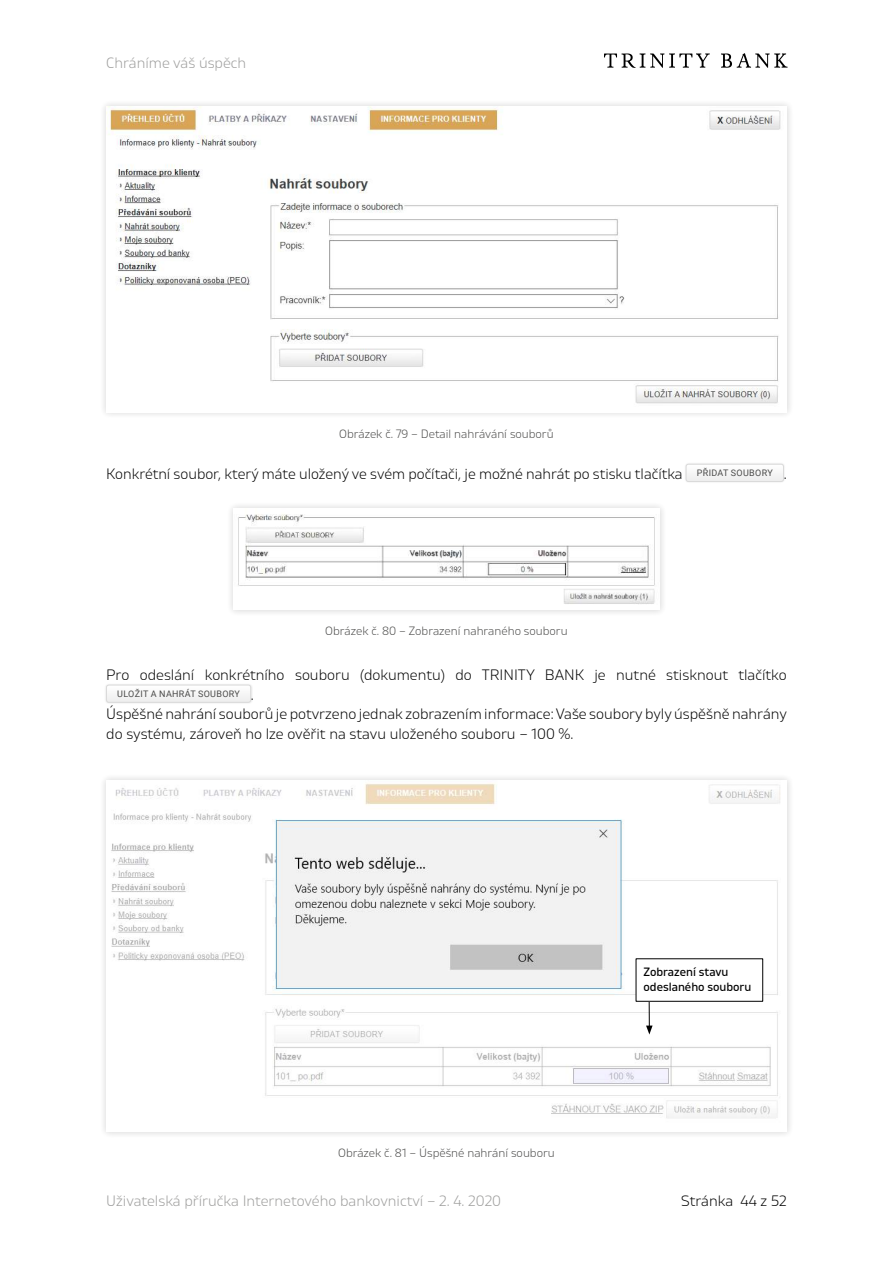
<style>
.page{position:relative;width:893px;height:1263px;background:#fff}
.page>*{position:absolute;margin:0;border:0;box-sizing:border-box;transform-origin:0 0}
.t1{font:300 15px/19.5px "Gilam";color:#000}
.t2{font:300 15px "Gilam";color:#9d9d9c}
.t3{font:300 12px "Gilam";color:#4a4a49}
.t4{font:12px/15px "Gilam";color:#000}
.t5{font:9px "Roboto";letter-spacing:.03em;color:#4a4a49}
.s1{font-family:"Gilam";font-weight:300;font-size:15px;color:#000}
</style>
<div class="page">
<svg style="left:721px;top:53px;width:66px;height:15px"></svg>
<svg style="left:604px;top:53px;width:106px;height:15px"></svg>
<div style="left:99px;top:773px;width:695px;height:365px;background:#000;opacity:.15"></div>
<img style="left:106px;top:780px;width:681px;height:351px">
<svg style="left:646px;top:1001px;width:7px;height:33px"></svg>
<div style="left:636px;top:959px;width:127px;height:42px;background:#fff"></div>
<div style="left:104px;top:683px;width:149px;height:21px;background:#000;opacity:.1"></div>
<svg style="left:108px;top:687px;width:141px;height:10px"></svg>
<div style="left:106px;top:685px;width:145px;height:17px;border:1px solid #dadada;border-radius:2px"></div>
<div style="left:684px;top:462px;width:101px;height:22px;background:#f3f3f3"></div>
<div style="left:686px;top:464px;width:98px;height:18px;border:1px solid #dadada;border-radius:2px"></div>
<div style="left:99px;top:99px;width:695px;height:321px;background:#000;opacity:.15"></div>
<img style="left:106px;top:106px;width:681px;height:306px">
<div style="left:226px;top:501px;width:441px;height:116px;background:#000;opacity:.15"></div>
<img style="left:238px;top:514px;width:417px;height:90px">
<p class="t2" style="left:106px;top:51px;width:141px">Chráníme váš úspěch</p>
<p class="t3" style="left:339px;top:424px;width:216px">Obrázek č. 79 – Detail nahrávání souborů</p>
<p class="t1" style="left:106px;top:463px;width:682px">Konkrétní soubor, který máte uložený ve svém počítači, je možné nahrát po stisku tlačítka <sup>PŘIDAT</sup> <sup>SOUB</sup> <sup>ORY</sup> .</p>
<p class="t3" style="left:325px;top:622px;width:244px">Obrázek č. 80 – Zobrazení nahraného souboru</p>
<p class="t1" style="left:106px;top:664px;width:682px">Pro odeslání konkrétního souboru (dokumentu) do TRINITY BANK je nutné stisknout tlačítko</p>
<p class="t5" style="left:117px;top:687px;width:56px">ULOŽIT A NAHR</p>
<p class="t5" style="left:185px;top:687px;width:21px">ÁT SOU</p>
<p class="t5" style="left:216px;top:687px;width:39px">BORY <span class="s1">.</span></p>
<p class="t1" style="left:106px;top:703px;width:682px">Úspěšné nahrání souborů je potvrzeno jednak zobrazením informace: Vaše soubory byly úspěšně nahrány do systému, zároveň ho lze ověřit na stavu uloženého souboru – 100 %.</p>
<p class="t3" style="left:338px;top:1143px;width:218px">Obrázek č. 81 – Úspěšné nahrání souboru</p>
<p class="t2" style="left:106px;top:1189px;width:396px">Uživatelská příručka Internetového bankovnictví – 2. 4. 2020</p>
<p class="t4" style="left:643px;top:964px;width:109px">Zobrazení stavu odeslaného souboru</p>
<p class="t1" style="left:681px;top:1190px;width:107px">Stránka 44 z 52</p>
</div>
